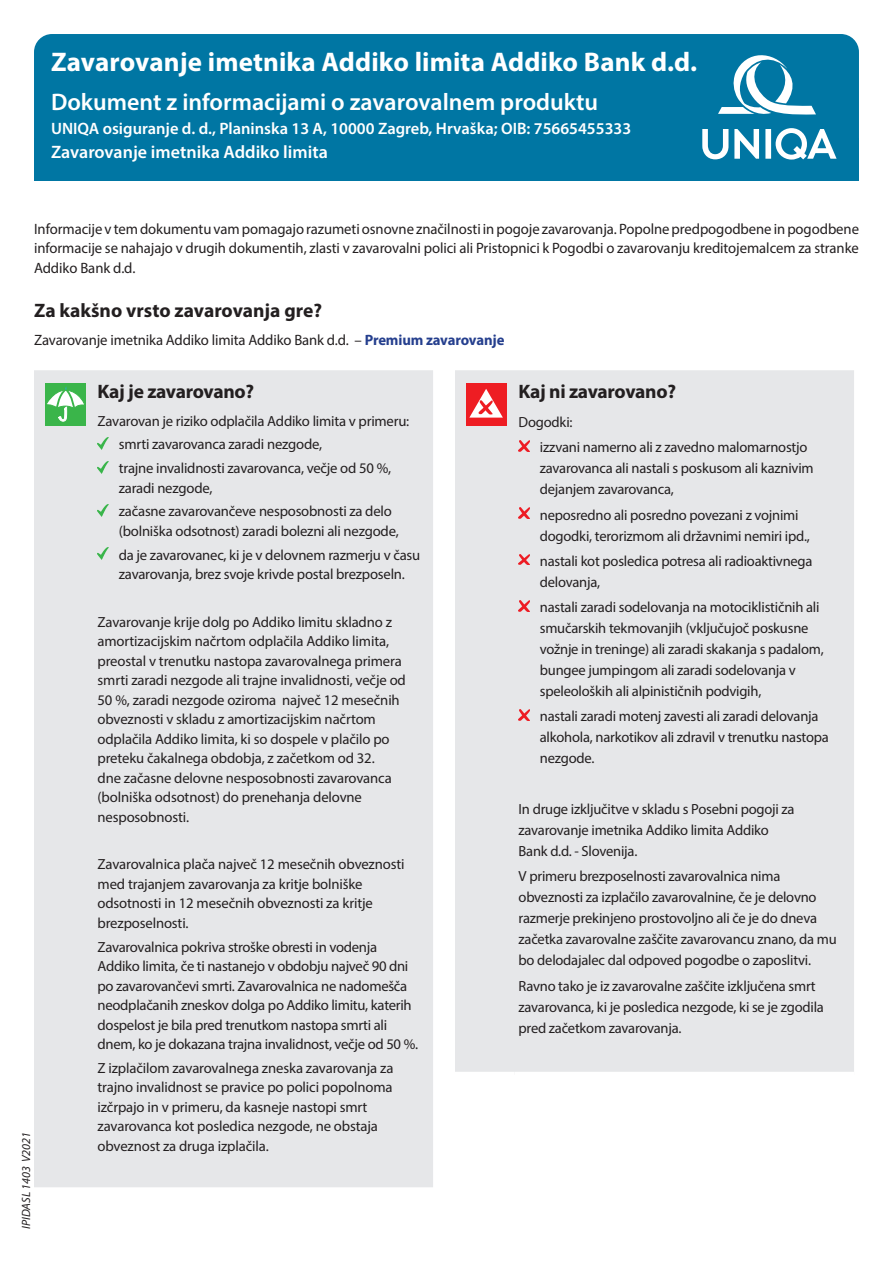
<style>
.page{position:relative;width:893px;height:1263px;background:#fff}
.page>*{position:absolute;margin:0;border:0;box-sizing:border-box;transform-origin:0 0}
.Form_title{font:700 27px "Myriad Pro";letter-spacing:.005em;color:#fff}
.Form_title-2{font:600 24px "Myriad Pro";color:#fff}
.Cover_subhead{font:700 19.5px "Myriad Pro";letter-spacing:-.015em;color:#231f20}
.Company_Product_head{font:600 18px "Myriad Pro";color:#fff}
.Company_Product_head-2{font:600 16.5px "Myriad Pro";color:#fff}
.Form_intro{font:15px/19.5px "Myriad Pro";letter-spacing:-.01em;color:#231f20;text-align:justify}
.Covered_bullets{font:14.7px/19.5px "Myriad Pro";letter-spacing:-.015em;color:#231f20}
._7_Drucksorte{font:italic 12px "Myriad Pro";color:#231f20}
.s1{font-weight:700;color:#253f8e}
</style>
<div class="page">
<div style="left:34px;top:34px;width:825px;height:147px;background:#0076a3;border-radius:18px"></div>
<div style="left:34px;top:370px;width:399px;height:817px;background:#e6e7e9"></div>
<div style="left:45px;top:383px;width:41px;height:43px;background:#3ab54a"></div>
<svg style="left:47px;top:386px;width:37px;height:35px"></svg>
<svg style="left:98px;top:437px;width:10px;height:12px"></svg>
<svg style="left:98px;top:461px;width:10px;height:12px"></svg>
<svg style="left:98px;top:504px;width:10px;height:12px"></svg>
<svg style="left:98px;top:548px;width:10px;height:12px"></svg>
<div style="left:455px;top:370px;width:399px;height:702px;background:#e6e7e9"></div>
<div style="left:466px;top:383px;width:41px;height:43px;background:#ee1d23"></div>
<svg style="left:469px;top:389px;width:34px;height:29px"></svg>
<svg style="left:519px;top:440px;width:10px;height:11px"></svg>
<svg style="left:519px;top:508px;width:10px;height:11px"></svg>
<svg style="left:519px;top:554px;width:10px;height:11px"></svg>
<svg style="left:519px;top:600px;width:10px;height:11px"></svg>
<svg style="left:519px;top:709px;width:10px;height:11px"></svg>
<svg style="left:718px;top:55px;width:98px;height:60px"></svg>
<svg style="left:702px;top:128px;width:135px;height:32px"></svg>
<p class="Form_title" style="left:51px;top:45px;width:648px">Zavarovanje imetnika Addiko limita Addiko Bank d.d.</p>
<p class="Form_title-2" style="left:51px;top:87px;width:549px">Dokument z informacijami o zavarovalnem produktu</p>
<p class="Company_Product_head-2" style="left:51px;top:117px;width:582px">UNIQA osiguranje d. d., Planinska 13 A, 10000 Zagreb, Hrvaška; OIB: 75665455333</p>
<p class="Company_Product_head" style="left:51px;top:141px;width:278px">Zavarovanje imetnika Addiko limita</p>
<p class="Form_intro" style="left:34px;top:219px;width:826px">Informacije v tem dokumentu vam pomagajo razumeti osnovne značilnosti in pogoje zavarovanja. Popolne predpogodbene in pogodbene informacije se nahajajo v drugih dokumentih, zlasti v zavarovalni polici ali Pristopnici k Pogodbi o zavarovanju kreditojemalcem za stranke Addiko Bank d.d.</p>
<p class="Cover_subhead" style="left:34px;top:297px;width:290px">Za kakšno vrsto zavarovanja gre?</p>
<p class="Form_intro" style="left:34px;top:330px;width:472px">Zavarovanje imetnika Addiko limita Addiko Bank d.d. – <span class="s1">Premium zavarovanje</span></p>
<p class="Cover_subhead" style="left:98px;top:378px;width:158px">Kaj je zavarovano?</p>
<p class="Covered_bullets" style="left:98px;top:411px;width:313px">Zavarovan je riziko odplačila Addiko limita v primeru:</p>
<p class="Covered_bullets" style="left:119px;top:434px;width:205px">smrti zavarovanca zaradi nezgode,</p>
<p class="Covered_bullets" style="left:119px;top:458px;width:274px">trajne invalidnosti zavarovanca, večje od 50 %, zaradi nezgode,</p>
<p class="Covered_bullets" style="left:119px;top:501px;width:281px">začasne zavarovančeve nesposobnosti za delo (bolniška odsotnost) zaradi bolezni ali nezgode,</p>
<p class="Covered_bullets" style="left:119px;top:545px;width:303px">da je zavarovanec, ki je v delovnem razmerju v času zavarovanja, brez svoje krivde postal brezposeln.</p>
<p class="Covered_bullets" style="left:98px;top:612px;width:310px">Zavarovanje krije dolg po Addiko limitu skladno z amortizacijskim načrtom odplačila Addiko limita, preostal v trenutku nastopa zavarovalnega primera smrti zaradi nezgode ali trajne invalidnosti, večje od 50 %, zaradi nezgode oziroma največ 12 mesečnih obveznosti v skladu z amortizacijskim načrtom odplačila Addiko limita, ki so dospele v plačilo po preteku čakalnega obdobja, z začetkom od 32.<br>dne začasne delovne nesposobnosti zavarovanca (bolniška odsotnost) do prenehanja delovne nesposobnosti.</p>
<p class="Covered_bullets" style="left:98px;top:854px;width:308px">Zavarovalnica plača največ 12 mesečnih obveznosti med trajanjem zavarovanja za kritje bolniške odsotnosti in 12 mesečnih obveznosti za kritje brezposelnosti.</p>
<p class="Covered_bullets" style="left:98px;top:936px;width:322px">Zavarovalnica pokriva stroške obresti in vodenja Addiko limita, če ti nastanejo v obdobju največ 90 dni po zavarovančevi smrti. Zavarovalnica ne nadomešča neodplačanih zneskov dolga po Addiko limitu, katerih dospelost je bila pred trenutkom nastopa smrti ali dnem, ko je dokazana trajna invalidnost, večje od 50 %.</p>
<p class="Covered_bullets" style="left:98px;top:1058px;width:297px">Z izplačilom zavarovalnega zneska zavarovanja za trajno invalidnost se pravice po polici popolnoma izčrpajo in v primeru, da kasneje nastopi smrt zavarovanca kot posledica nezgode, ne obstaja obveznost za druga izplačila.</p>
<p class="Cover_subhead" style="left:519px;top:378px;width:159px">Kaj ni zavarovano?</p>
<p class="Covered_bullets" style="left:519px;top:412px;width:56px">Dogodki:</p>
<p class="Covered_bullets" style="left:540px;top:437px;width:275px;line-height:21px">izzvani namerno ali z zavedno malomarnostjo zavarovanca ali nastali s poskusom ali kaznivim dejanjem zavarovanca,</p>
<p class="Covered_bullets" style="left:540px;top:504px;width:271px;line-height:21px">neposredno ali posredno povezani z vojnimi dogodki, terorizmom ali državnimi nemiri ipd.,</p>
<p class="Covered_bullets" style="left:540px;top:550px;width:274px;line-height:21px">nastali kot posledica potresa ali radioaktivnega delovanja,</p>
<p class="Covered_bullets" style="left:540px;top:596px;width:285px;line-height:21px">nastali zaradi sodelovanja na motociklističnih ali smučarskih tekmovanjih (vključujoč poskusne vožnje in treninge) ali zaradi skakanja s padalom, bungee jumpingom ali zaradi sodelovanja v speleoloških ali alpinističnih podvigih,</p>
<p class="Covered_bullets" style="left:540px;top:706px;width:291px;line-height:21px">nastali zaradi motenj zavesti ali zaradi delovanja alkohola, narkotikov ali zdravil v trenutku nastopa nezgode.</p>
<p class="Covered_bullets" style="left:519px;top:798px;width:278px;line-height:21px">In druge izključitve v skladu s Posebni pogoji za zavarovanje imetnika Addiko limita Addiko<br>Bank d.d. - Slovenija.</p>
<p class="Covered_bullets" style="left:519px;top:865px;width:320px;line-height:21px">V primeru brezposelnosti zavarovalnica nima obveznosti za izplačilo zavarovalnine, če je delovno razmerje prekinjeno prostovoljno ali če je do dneva začetka zavarovalne zaščite zavarovancu znano, da mu bo delodajalec dal odpoved pogodbe o zaposlitvi.</p>
<p class="Covered_bullets" style="left:519px;top:975px;width:307px;line-height:21px">Ravno tako je iz zavarovalne zaščite izključena smrt zavarovanca, ki je posledica nezgode, ki se je zgodila pred začetkom zavarovanja.</p>
<p class="_7_Drucksorte" style="left:19px;top:1229px;width:98px;rotate:-90deg">IPIDASL 1403 V2021</p>
</div>
